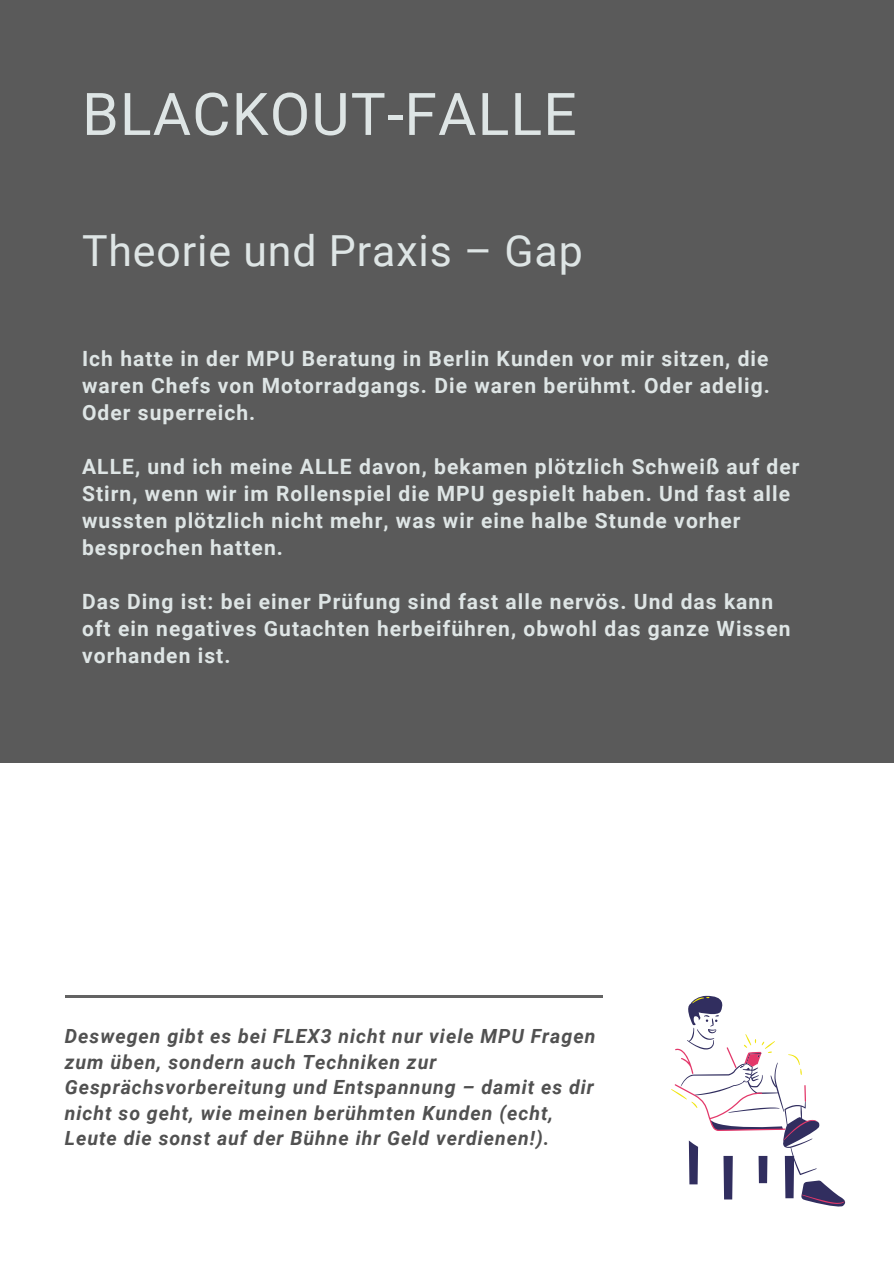
<style>
.page{position:relative;width:894px;height:1264px;background:#fff}
.page>*{position:absolute;margin:0;border:0;box-sizing:border-box;transform-origin:0 0}
.t1{font:58.8px "Roboto";letter-spacing:.02em;color:#dee5e5}
.t2{font:42.9px "Roboto";letter-spacing:.02em;color:#dee5e5}
.t3{font:700 21px/27px "Roboto";letter-spacing:.05em;color:#dee5e5}
.t4{font:italic 700 19.5px/25.3px "Roboto";letter-spacing:.05em;color:#515151}
</style>
<div class="page">
<div style="left:0;top:0;width:893px;height:762px;background:#5a5a5a"></div>
<hr style="left:65px;top:995px;width:537px;height:2px;background:#515151">
<svg style="left:671px;top:995px;width:173px;height:210px"></svg>
<p class="t1" style="left:82px;top:73px;width:496px">BLACKOUT-FALLE</p>
<p class="t2" style="left:82px;top:221px;width:502px">Theorie und Praxis – Gap</p>
<p class="t3" style="left:82px;top:344px;width:689px;text-align:justify">Ich hatte in der MPU Beratung in Berlin Kunden vor mir sitzen, die waren Chefs von Motorradgangs. Die waren berühmt. Oder adelig.<br>Oder superreich.</p>
<p class="t3" style="left:82px;top:452px;width:718px">ALLE, und ich meine ALLE davon, bekamen plötzlich Schweiß auf der Stirn, wenn wir im Rollenspiel die MPU gespielt haben. Und fast alle wussten plötzlich nicht mehr, was wir eine halbe Stunde vorher besprochen hatten.</p>
<p class="t3" style="left:82px;top:587px;width:709px">Das Ding ist: bei einer Prüfung sind fast alle nervös. Und das kann oft ein negatives Gutachten herbeiführen, obwohl das ganze Wissen vorhanden ist.</p>
<p class="t4" style="left:65px;top:1023px;width:532px">Deswegen gibt es bei FLEX3 nicht nur viele MPU Fragen zum üben, sondern auch Techniken zur Gesprächsvorbereitung und Entspannung – damit es dir nicht so geht, wie meinen berühmten Kunden (echt,</p>
<p class="t4" style="left:65px;top:1124px;width:486px">Leute die sonst auf der Bühne ihr Geld verdienen!).</p>
</div>
